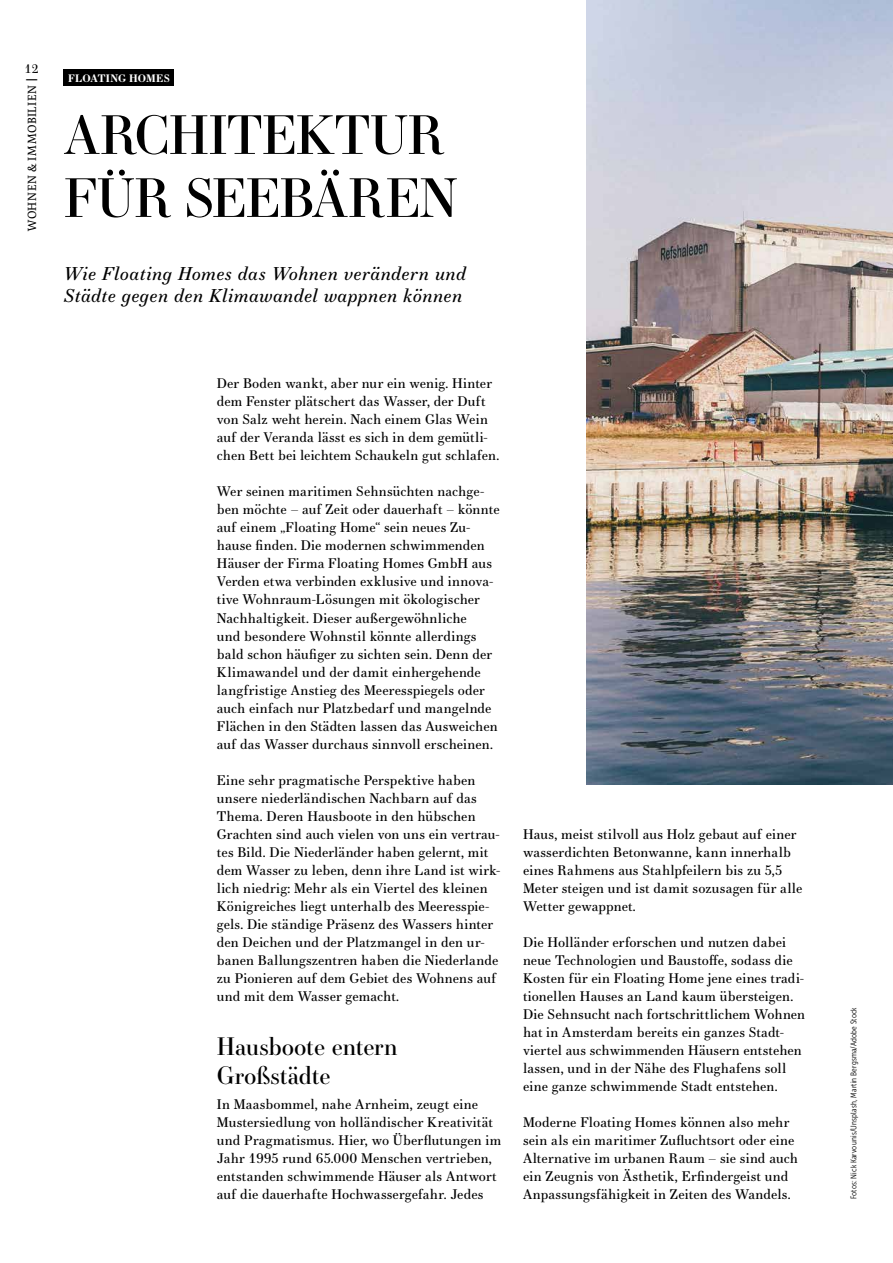
<style>
.page{position:relative;width:893px;height:1263px;background:#fff}
.page>*{position:absolute;margin:0;border:0;box-sizing:border-box;transform-origin:0 0}
.t1{font:52.5px/63px "Essonnes Display";letter-spacing:-.01em;color:#000}
.t2{font:24px/28.8px "Essonnes Display";letter-spacing:-.01em;color:#000}
.t3{font:italic 18px/21.6px "Essonnes Text";letter-spacing:.02em;color:#000}
.t4{font:13.5px/18px "Essonnes Text";letter-spacing:.01em;color:#000}
.t5{font:12px "Expo Serif Pro";letter-spacing:.05em;color:#000}
.t6{font:12px "Essonnes Text";color:#000}
.t7{font:700 10.5px "Essonnes Text";letter-spacing:.015em;color:#fff}
.t8{font:8.25px "Museo Sans Cond 300";letter-spacing:.025em;color:#000}
.s1{font-weight:700}
</style>
<div class="page">
<div style="left:64px;top:70px;width:110px;height:16px;background:#000"></div>
<img style="left:587px;top:0;width:306px;height:785px">
<p class="t6" style="left:25px;top:60px;width:15px">12</p>
<p class="t5" style="left:25px;top:231px;width:155px;rotate:-90deg">WOHNEN &amp; IMMOBILIEN <span class="s1">|</span></p>
<p class="t7" style="left:68px;top:70px;width:103px">FLOATING HOMES</p>
<h1 class="t1" style="left:64px;top:102px;width:395px">ARCHITEKTUR<br>FÜR SEEBÄREN</h1>
<h3 class="t3" style="left:64px;top:263px;width:404px">Wie Floating Homes das Wohnen verändern und<br>Städte gegen den Klimawandel wappnen können</h3>
<p class="t4" style="left:217px;top:374px;width:284px">Der Boden wankt, aber nur ein wenig. Hinter dem Fenster plätschert das Wasser, der Duft von Salz weht herein. Nach einem Glas Wein auf der Veranda lässt es sich in dem gemütli&shy;chen Bett bei leichtem Schaukeln gut schlafen.</p>
<p class="t4" style="left:217px;top:482px;width:284px">Wer seinen maritimen Sehnsüchten nachge&shy;ben möchte – auf Zeit oder dauerhaft – könnte auf einem „Floating Home“ sein neues Zu&shy;hause finden. Die modernen schwimmenden Häuser der Firma Floating Homes GmbH aus Verden etwa verbinden exklusive und innova&shy;tive Wohnraum-Lösungen mit ökologischer Nachhaltigkeit. Dieser außergewöhnliche<br>und besondere Wohnstil könnte allerdings bald schon häufiger zu sichten sein. Denn der Klimawandel und der damit einhergehende langfristige Anstieg des Meeresspiegels oder auch einfach nur Platzbedarf und mangelnde Flächen in den Städten lassen das Ausweichen auf das Wasser durchaus sinnvoll erscheinen.</p>
<p class="t4" style="left:217px;top:771px;width:285px">Eine sehr pragmatische Perspektive haben unsere niederländischen Nachbarn auf das Thema. Deren Hausboote in den hübschen Grachten sind auch vielen von uns ein vertrau&shy;tes Bild. Die Niederländer haben gelernt, mit dem Wasser zu leben, denn ihre Land ist wirk&shy;lich niedrig: Mehr als ein Viertel des kleinen Königreiches liegt unterhalb des Meeresspie&shy;gels. Die ständige Präsenz des Wassers hinter den Deichen und der Platzmangel in den ur&shy;banen Ballungszentren haben die Niederlande zu Pionieren auf dem Gebiet des Wohnens auf und mit dem Wasser gemacht.</p>
<h2 class="t2" style="left:217px;top:1031px;width:182px">Hausboote entern<br>Großstädte</h2>
<p class="t4" style="left:217px;top:1095px;width:286px">In Maasbommel, nahe Arnheim, zeugt eine Mustersiedlung von holländischer Kreativität und Pragmatismus. Hier, wo Überflutungen im Jahr 1995 rund 65.000 Menschen vertrieben, entstanden schwimmende Häuser als Antwort auf die dauerhafte Hochwassergefahr. Jedes</p>
<p class="t4" style="left:523px;top:825px;width:281px">Haus, meist stilvoll aus Holz gebaut auf einer wasserdichten Betonwanne, kann innerhalb eines Rahmens aus Stahlpfeilern bis zu 5,5<br>Meter steigen und ist damit sozusagen für alle Wetter gewappnet.</p>
<p class="t4" style="left:523px;top:933px;width:284px">Die Holländer erforschen und nutzen dabei neue Technologien und Baustoffe, sodass die Kosten für ein Floating Home jene eines tradi&shy;tionellen Hauses an Land kaum übersteigen.<br>Die Sehnsucht nach fortschrittlichem Wohnen hat in Amsterdam bereits ein ganzes Stadt&shy;viertel aus schwimmenden Häusern entstehen lassen, und in der Nähe des Flughafens soll eine ganze schwimmende Stadt entstehen.</p>
<p class="t4" style="left:523px;top:1113px;width:276px">Moderne Floating Homes können also mehr sein als ein maritimer Zufluchtsort oder eine Alternative im urbanen Raum – sie sind auch ein Zeugnis von Ästhetik, Erfindergeist und Anpassungsfähigkeit in Zeiten des Wandels.</p>
<p class="t8" style="left:849px;top:1199px;width:193px;rotate:-90deg">Fotos: Nick Karvounis/Unsplash, Martin Bergsma/Adobe Stock</p>
</div>
